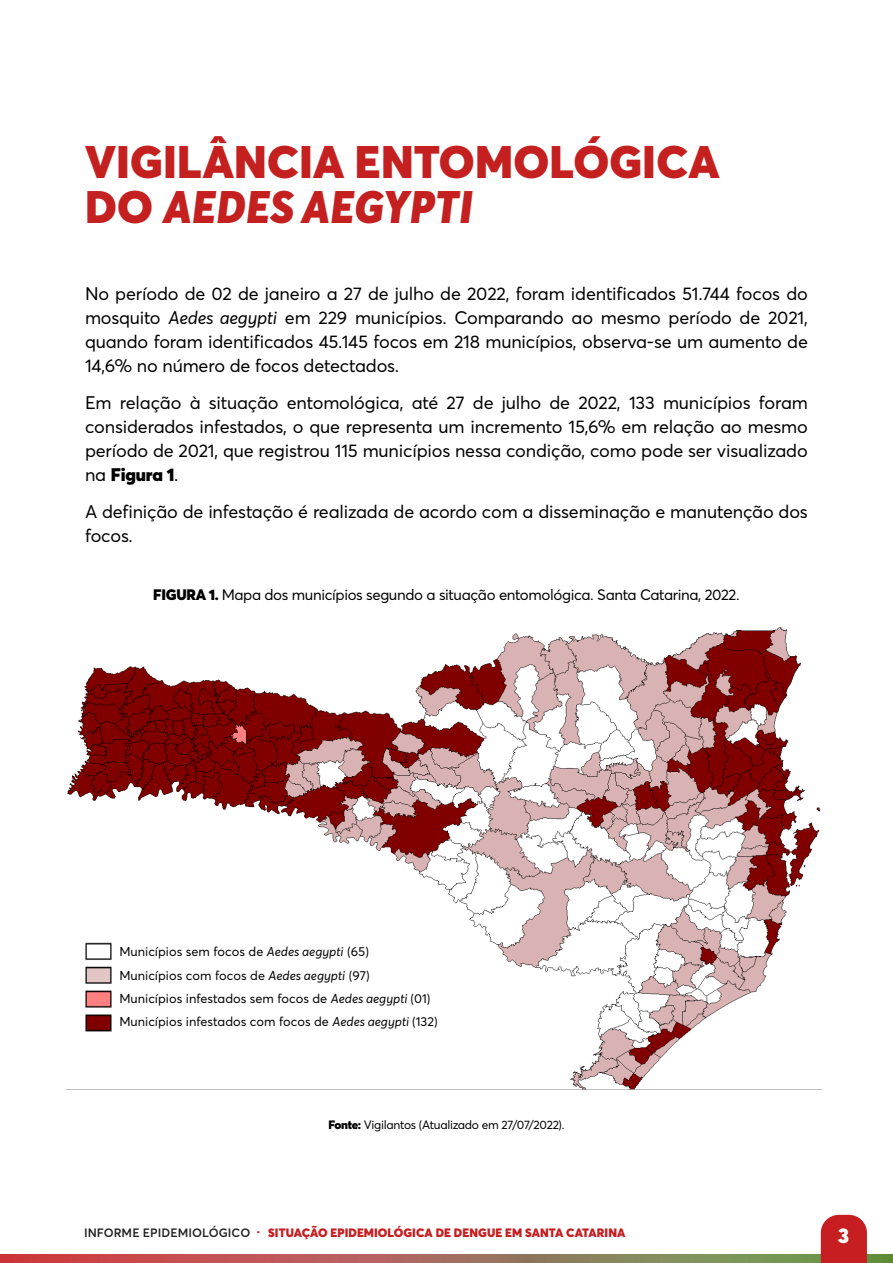
<style>
.page{position:relative;width:893px;height:1263px;background:#fff}
.page>*{position:absolute;margin:0;border:0;box-sizing:border-box;transform-origin:0 0}
.t1{font:900 45px/45px "Averta";letter-spacing:.005em;color:#c52020}
.t2{font:900 21px "Averta";color:#fff}
.t3{font:18px/24px "Averta";letter-spacing:-.01em;color:#000;text-align:justify}
.t4{font:15px "Averta";letter-spacing:-.025em;color:#000}
.t5{font:12.75px/23.2px "Averta";color:#000}
.t6{font:900 12px "Averta";letter-spacing:.005em;color:#c61e21}
.t7{font:12px "Averta";letter-spacing:-.025em;color:#000}
.s1{font-style:italic}
.s2{font-weight:900}
.s3{font-weight:600;color:#202020}
</style>
<div class="page">
<svg style="left:0;top:1254px;width:385px;height:9px;background:#c44e50"></svg>
<svg style="left:385px;top:1254px;width:508px;height:9px;background:#89835a"></svg>
<svg style="left:821px;top:1215px;width:46px;height:48px;background:#c92b2e"></svg>
<img style="left:67px;top:627px;width:753px;height:462px">
<img style="left:79px;top:939px;width:38px;height:97px">
<h1 class="t1" style="left:85px;top:138px;width:636px">VIGILÂNCIA ENTOMOLÓGICA<br>DO <span class="s1">AEDES AEGYPTI</span></h1>
<p class="t3" style="left:85px;top:282px;width:724px">No período de 02 de janeiro a 27 de julho de 2022, foram identificados 51.744 focos do mosquito <span class="s1">Aedes aegypti</span> em 229 municípios. Comparando ao mesmo período de 2021, quando foram identificados 45.145 focos em 218 municípios, observa-se um aumento de 14,6% no número de focos detectados.</p>
<p class="t3" style="left:85px;top:391px;width:724px">Em relação à situação entomológica, até 27 de julho de 2022, 133 municípios foram considerados infestados, o que representa um incremento 15,6% em relação ao mesmo período de 2021, que registrou 115 municípios nessa condição, como pode ser visualizado na <span class="s2">Figura 1</span>.</p>
<p class="t3" style="left:85px;top:499px;width:724px">A definição de infestação é realizada de acordo com a disseminação e manutenção dos focos.</p>
<p class="t4" style="left:153px;top:585px;width:588px"><span class="s2">FIGURA 1.</span> Mapa dos municípios segundo a situação entomológica. Santa Catarina, 2022.</p>
<p class="t5" style="left:119px;top:940px;width:320px">Municípios sem focos de <span class="s1">Aedes aegypti</span> (65)<br>Municípios com focos de <span class="s1">Aedes aegypti</span> (97)<br>Municípios infestados sem focos de <span class="s1">Aedes aegypti</span> (01)<br>Municípios infestados com focos de <span class="s1">Aedes aegypti</span> (132)</p>
<p class="t7" style="left:328px;top:1117px;width:238px"><span class="s2">Fonte:</span> Vigilantos (Atualizado em 27/07/2022).</p>
<p class="t6" style="left:84px;top:1225px;width:543px"><span class="s3">INFORME EPIDEMIOLÓGICO</span> · SITUAÇÃO EPIDEMIOLÓGICA DE DENGUE EM SANTA CATARINA</p>
<p class="t2" style="left:838px;top:1222px;width:12px">3</p>
</div>
